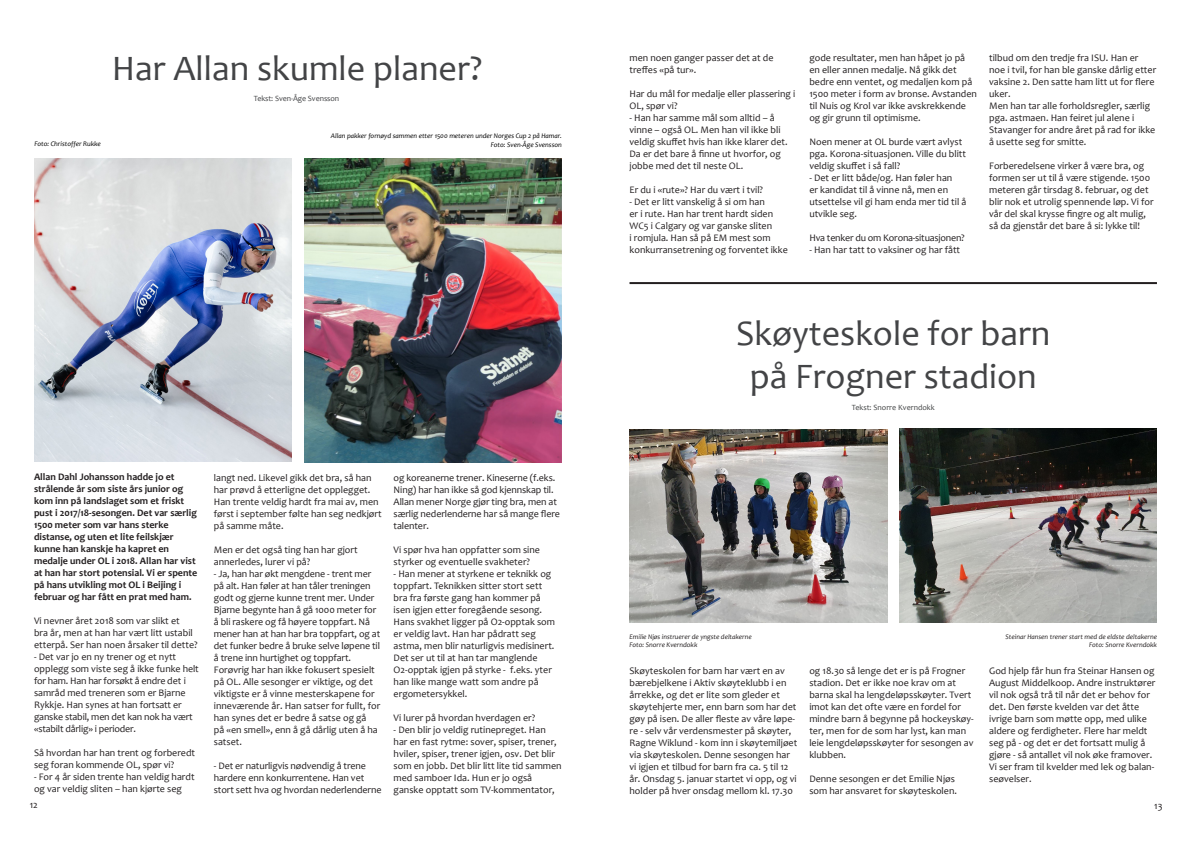
<style>
.page{position:relative;width:1191px;height:842px;background:#fff}
.page>*{position:absolute;margin:0;border:0;box-sizing:border-box;transform-origin:0 0}
.t1{font:36px "Candara";color:#434446}
.t2{font:10px/12px "Candara";color:#231f20}
.t3{font:700 10px/12px "Candara";color:#231f20}
.t4{font:10px "Candara";letter-spacing:-.02em;color:#231f20}
.tittel{font:8px "Candara";letter-spacing:-.01em;color:#434446}
.Brød{font:8px "Candara";color:#424445}
.t5{font:italic 7px "Candara";color:#231f20}
.Bildetekst{font:italic 7px "Candara";color:#000001}
</style>
<div class="page">
<img style="left:304px;top:158px;width:257px;height:304px">
<img style="left:629px;top:429px;width:258px;height:193px">
<img style="left:899px;top:429px;width:258px;height:193px">
<hr style="left:629px;top:282px;width:528px;height:2px;background:#231f20">
<img style="left:34px;top:158px;width:258px;height:303px">
<p class="Bildetekst" style="left:34px;top:139px;width:68px">Foto: Christoffer Rukke</p>
<p class="t1" style="left:112px;top:46px;width:372px">Har Allan skumle planer?</p>
<p class="tittel" style="left:254px;top:93px;width:87px">Tekst: Sven-Åge Svensson</p>
<p class="Bildetekst" style="left:331px;top:132px;width:232px">Allan pakker fornøyd sammen etter 1500 meteren under Norges Cup 2 på Hamar.</p>
<p class="Bildetekst" style="left:491px;top:140px;width:73px">Foto: Sven-Åge Svensson</p>
<p class="t3" style="left:34px;top:471px;width:165px">Allan Dahl Johansson hadde jo et strålende år som siste års junior og kom inn på landslaget som et friskt pust i 2017/18-sesongen. Det var særlig 1500 meter som var hans sterke distanse, og uten et lite feilskjær kunne han kanskje ha kapret en medalje under OL i 2018. Allan har vist at han har stort potensial. Vi er spente på hans utvikling mot OL i Beijing i februar og har fått en prat med ham.</p>
<p class="t2" style="left:34px;top:615px;width:165px">Vi nevner året 2018 som var slikt et<br>bra år, men at han har vært litt ustabil etterpå. Ser han noen årsaker til dette?</p>
<p class="t2" style="left:34px;top:651px;width:166px">- Det var jo en ny trener og et nytt opplegg som viste seg å ikke funke helt for ham. Han har forsøkt å endre det i samråd med treneren som er Bjarne Rykkje. Han synes at han fortsatt er ganske stabil, men det kan nok ha vært «stabilt dårlig» i perioder.</p>
<p class="t2" style="left:34px;top:747px;width:163px">Så hvordan har han trent og forberedt seg foran kommende OL, spør vi?</p>
<p class="t2" style="left:34px;top:771px;width:162px">- For 4 år siden trente han veldig hardt og var veldig sliten – han kjørte seg</p>
<p class="t2" style="left:214px;top:472px;width:169px">langt ned. Likevel gikk det bra, så han har prøvd å etterligne det opplegget.<br>Han trente veldig hardt fra mai av, men først i september følte han seg nedkjørt på samme måte.</p>
<p class="t2" style="left:214px;top:544px;width:145px">Men er det også ting han har gjort annerledes, lurer vi på?</p>
<p class="t2" style="left:214px;top:568px;width:168px">- Ja, han har økt mengdene - trent mer på alt. Han føler at han tåler treningen godt og gjerne kunne trent mer. Under Bjarne begynte han å gå 1000 meter for å bli raskere og få høyere toppfart. Nå mener han at han har bra toppfart, og at det funker bedre å bruke selve løpene til å trene inn hurtighet og toppfart.</p>
<p class="t2" style="left:214px;top:664px;width:168px">Forøvrig har han ikke fokusert spesielt på OL. Alle sesonger er viktige, og det viktigste er å vinne mesterskapene for inneværende år. Han satser for fullt, for han synes det er bedre å satse og gå<br>på «en smell», enn å gå dårlig uten å ha satset.</p>
<p class="t2" style="left:214px;top:760px;width:169px">- Det er naturligvis nødvendig å trene hardere enn konkurrentene. Han vet stort sett hva og hvordan nederlenderne</p>
<p class="t2" style="left:394px;top:472px;width:168px">og koreanerne trener. Kineserne (f.eks.<br>Ning) har han ikke så god kjennskap til.<br>Allan mener Norge gjør ting bra, men at særlig nederlenderne har så mange flere talenter.</p>
<p class="t2" style="left:394px;top:544px;width:148px">Vi spør hva han oppfatter som sine styrker og eventuelle svakheter?</p>
<p class="t2" style="left:394px;top:568px;width:163px">- Han mener at styrkene er teknikk og toppfart. Teknikken sitter stort sett bra fra første gang han kommer på isen igjen etter foregående sesong.<br>Hans svakhet ligger på O2-opptak som er veldig lavt. Han har pådratt seg astma, men blir naturligvis medisinert.<br>Det ser ut til at han tar manglende O2-opptak igjen på styrke - f.eks. yter han like mange watt som andre på ergometersykkel.</p>
<p class="t2" style="left:394px;top:712px;width:143px">Vi lurer på hvordan hverdagen er?</p>
<p class="t2" style="left:394px;top:724px;width:169px">- Den blir jo veldig rutinepreget. Han har en fast rytme: sover, spiser, trener, hviler, spiser, trener igjen, osv. Det blir som en jobb. Det blir litt lite tid sammen med samboer Ida. Hun er jo også ganske opptatt som TV-kommentator,</p>
<p class="t2" style="left:629px;top:52px;width:145px">men noen ganger passer det at de treffes «på tur».</p>
<p class="t2" style="left:629px;top:88px;width:167px">Har du mål for medalje eller plassering i<br>OL, spør vi?</p>
<p class="t2" style="left:629px;top:112px;width:160px">- Han har samme mål som alltid – å vinne – også OL. Men han vil ikke bli veldig skuffet hvis han ikke klarer det.<br>Da er det bare å finne ut hvorfor, og jobbe med det til neste OL.</p>
<p class="t2" style="left:629px;top:184px;width:135px">Er du i «rute»? Har du vært i tvil?</p>
<p class="t2" style="left:629px;top:196px;width:160px">- Det er litt vanskelig å si om han<br>er i rute. Han har trent hardt siden WC5 i Calgary og var ganske sliten<br>i romjula. Han så på EM mest som konkurransetrening og forventet ikke</p>
<p class="t2" style="left:809px;top:52px;width:169px">gode resultater, men han håpet jo på en eller annen medalje. Nå gikk det bedre enn ventet, og medaljen kom på 1500 meter i form av bronse. Avstanden til Nuis og Krol var ikke avskrekkende og gir grunn til optimisme.</p>
<p class="t2" style="left:809px;top:136px;width:158px">Noen mener at OL burde vært avlyst pga. Korona-situasjonen. Ville du blitt veldig skuffet i så fall?</p>
<p class="t2" style="left:809px;top:172px;width:158px">- Det er litt både/og. Han føler han<br>er kandidat til å vinne nå, men en utsettelse vil gi ham enda mer tid til å utvikle seg.</p>
<p class="t4" style="left:809px;top:232px;width:157px">Hva tenker du om Korona-situasjonen?</p>
<p class="t2" style="left:809px;top:244px;width:152px">- Han har tatt to vaksiner og har fått</p>
<p class="t2" style="left:989px;top:52px;width:169px">tilbud om den tredje fra ISU. Han er noe i tvil, for han ble ganske dårlig etter vaksine 2. Den satte ham litt ut for flere uker.</p>
<p class="t2" style="left:989px;top:100px;width:168px">Men han tar alle forholdsregler, særlig pga. astmaen. Han feiret jul alene i Stavanger for andre året på rad for ikke å usette seg for smitte.</p>
<p class="t2" style="left:989px;top:160px;width:166px">Forberedelsene virker å være bra, og formen ser ut til å være stigende. 1500 meteren går tirsdag 8. februar, og det blir nok et utrolig spennende løp. Vi for vår del skal krysse fingre og alt mulig, så da gjenstår det bare å si: lykke til!</p>
<p class="t1" style="left:736px;top:311px;width:316px">Skøyteskole for barn</p>
<p class="t1" style="left:749px;top:354px;width:288px">på Frogner stadion</p>
<p class="Brød" style="left:851px;top:402px;width:84px">Tekst: Snorre Kverndokk</p>
<p class="t5" style="left:629px;top:632px;width:124px">Emilie Njøs instruerer de yngste deltakerne</p>
<p class="t5" style="left:629px;top:641px;width:69px">Foto: Snorre Kverndokk</p>
<p class="t2" style="left:629px;top:664px;width:169px">Skøyteskolen for barn har vært en av bærebjelkene i Aktiv skøyteklubb i en årrekke, og det er lite som gleder et skøytehjerte mer, enn barn som har det gøy på isen. De aller fleste av våre løpe&shy;re - selv vår verdensmester på skøyter, Ragne Wiklund - kom inn i skøytemiljøet via skøyteskolen. Denne sesongen har vi igjen et tilbud for barn fra ca. 5 til 12 år. Onsdag 5. januar startet vi opp, og vi holder på hver onsdag mellom kl. 17.30</p>
<p class="t2" style="left:809px;top:664px;width:166px">og 18.30 så lenge det er is på Frogner stadion. Det er ikke noe krav om at barna skal ha lengdeløpsskøyter. Tvert imot kan det ofte være en fordel for mindre barn å begynne på hockeyskøy&shy;ter, men for de som har lyst, kan man leie lengdeløpsskøyter for sesongen av klubben.</p>
<p class="t2" style="left:809px;top:772px;width:149px">Denne sesongen er det Emilie Njøs som har ansvaret for skøyteskolen.</p>
<p class="t5" style="left:1005px;top:632px;width:153px">Steinar Hansen trener start med de eldste deltakerne</p>
<p class="t5" style="left:1089px;top:640px;width:69px">Foto: Snorre Kverndokk</p>
<p class="t2" style="left:989px;top:664px;width:168px">God hjelp får hun fra Steinar Hansen og August Middelkoop. Andre instruktører vil nok også trå til når det er behov for det. Den første kvelden var det åtte ivrige barn som møtte opp, med ulike aldere og ferdigheter. Flere har meldt seg på - og det er det fortsatt mulig å gjøre - så antallet vil nok øke framover.<br>Vi ser fram til kvelder med lek og balan&shy;seøvelser.</p>
<p class="t2" style="left:30px;top:798px;width:10px">12</p>
<p class="t2" style="left:1154px;top:799px;width:10px">13</p>
</div>
